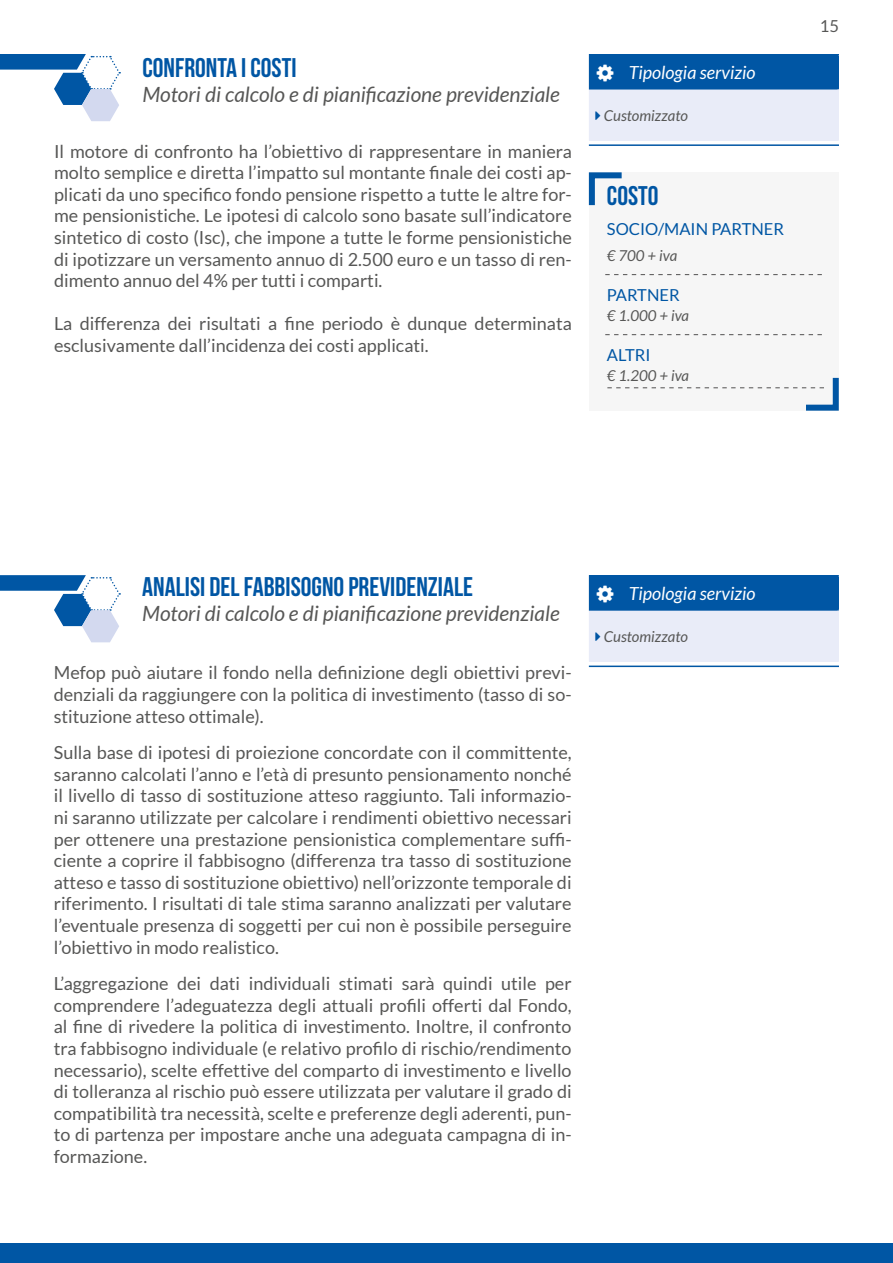
<style>
.page{position:relative;width:893px;height:1263px;background:#fff}
.page>*{position:absolute;margin:0;border:0;box-sizing:border-box;transform-origin:0 0}
.t1{font:27px "Bebas Neue";color:#0056a4}
.t2{font:italic 21px "Lato";color:#575756}
.t3{font:18px/21.6px "Lato";color:#575756;text-align:justify}
.t4{font:italic 18px "Lato";color:#fff}
.t5{font:16.5px "Lato";color:#0056a4}
.t6{font:16.5px "Lato";color:#575756}
.t7{font:italic 15px "Lato";color:#575756}
</style>
<div class="page">
<div style="left:0;top:1243px;width:893px;height:20px;background:#0056a4"></div>
<svg style="left:0;top:54px;width:120px;height:67px"></svg>
<div style="left:590px;top:55px;width:248px;height:34px;background:#0056a4"></div>
<div style="left:590px;top:89px;width:248px;height:52px;background:#e9ecf8"></div>
<hr style="left:589px;top:56px;width:1px;height:32px;background:#0056a4">
<hr style="left:589px;top:54px;width:250px;height:2px;background:#0056a4">
<hr style="left:837px;top:56px;width:2px;height:32px;background:#0056a4">
<hr style="left:589px;top:90px;width:1px;height:51px;background:#e9ecf8">
<hr style="left:589px;top:88px;width:250px;height:2px;background:#0056a4">
<hr style="left:837px;top:90px;width:2px;height:51px;background:#e9ecf8">
<hr style="left:589px;top:144px;width:250px;height:2px;background:#0056a4">
<div style="left:589px;top:172px;width:250px;height:238px;background:#f6f6f6"></div>
<svg style="left:588px;top:172px;width:34px;height:34px"></svg>
<svg style="left:605px;top:274px;width:217px;height:1px"></svg>
<svg style="left:605px;top:334px;width:217px;height:1px"></svg>
<svg style="left:607px;top:377px;width:232px;height:34px"></svg>
<div style="left:590px;top:576px;width:248px;height:34px;background:#0056a4"></div>
<div style="left:590px;top:610px;width:248px;height:52px;background:#e9ecf8"></div>
<hr style="left:589px;top:577px;width:1px;height:32px;background:#0056a4">
<hr style="left:589px;top:575px;width:250px;height:2px;background:#0056a4">
<hr style="left:837px;top:577px;width:2px;height:32px;background:#0056a4">
<hr style="left:589px;top:611px;width:1px;height:51px;background:#e9ecf8">
<hr style="left:589px;top:609px;width:250px;height:2px;background:#0056a4">
<hr style="left:837px;top:611px;width:2px;height:51px;background:#e9ecf8">
<hr style="left:589px;top:665px;width:250px;height:2px;background:#0056a4">
<svg style="left:0;top:575px;width:120px;height:67px"></svg>
<h1 class="t1" style="left:142px;top:53px;width:156px">CONFRONTA I COSTI</h1>
<p class="t2" style="left:142px;top:83px;width:419px">Motori di calcolo e di pianificazione previdenziale</p>
<p class="t3" style="left:54px;top:140px;width:519px">Il motore di confronto ha l’obiettivo di rappresentare in maniera molto semplice e diretta l’impatto sul montante finale dei costi ap&shy;plicati da uno specifico fondo pensione rispetto a tutte le altre for&shy;me pensionistiche. Le ipotesi di calcolo sono basate sull’indicatore sintetico di costo (Isc), che impone a tutte le forme pensionistiche di ipotizzare un versamento annuo di 2.500 euro e un tasso di ren&shy;dimento annuo del 4% per tutti i comparti.</p>
<p class="t3" style="left:54px;top:313px;width:519px">La differenza dei risultati a fine periodo è dunque determinata esclusivamente dall’incidenza dei costi applicati.</p>
<p class="t4" style="left:629px;top:63px;width:128px">Tipologia servizio</p>
<p class="t7" style="left:604px;top:107px;width:86px">Customizzato</p>
<h1 class="t1" style="left:607px;top:181px;width:53px">COSTO</h1>
<p class="t5" style="left:607px;top:220px;width:179px">SOCIO/MAIN PARTNER</p>
<p class="t7" style="left:607px;top:247px;width:72px">€ 700 + iva</p>
<p class="t5" style="left:607px;top:286px;width:74px">PARTNER</p>
<p class="t7" style="left:607px;top:307px;width:84px">€ 1.000 + iva</p>
<p class="t5" style="left:607px;top:346px;width:45px">ALTRI</p>
<p class="t7" style="left:607px;top:367px;width:84px">€ 1.200 + iva</p>
<p class="t6" style="left:820px;top:17px;width:21px">15</p>
<h1 class="t1" style="left:142px;top:572px;width:332px">ANALISI DEL FABBISOGNO PREVIDENZIALE</h1>
<p class="t2" style="left:142px;top:602px;width:419px">Motori di calcolo e di pianificazione previdenziale</p>
<p class="t3" style="left:54px;top:662px;width:519px">Mefop può aiutare il fondo nella definizione degli obiettivi previ&shy;denziali da raggiungere con la politica di investimento (tasso di so&shy;stituzione atteso ottimale).</p>
<p class="t3" style="left:54px;top:742px;width:519px">Sulla base di ipotesi di proiezione concordate con il committente, saranno calcolati l’anno e l’età di presunto pensionamento nonché il livello di tasso di sostituzione atteso raggiunto. Tali informazio&shy;ni saranno utilizzate per calcolare i rendimenti obiettivo necessari per ottenere una prestazione pensionistica complementare suffi&shy;ciente a coprire il fabbisogno (differenza tra tasso di sostituzione atteso e tasso di sostituzione obiettivo) nell’orizzonte temporale di riferimento. I risultati di tale stima saranno analizzati per valutare l’eventuale presenza di soggetti per cui non è possibile perseguire l’obiettivo in modo realistico.</p>
<p class="t3" style="left:54px;top:973px;width:519px">L’aggregazione dei dati individuali stimati sarà quindi utile per comprendere l’adeguatezza degli attuali profili offerti dal Fondo, al fine di rivedere la politica di investimento. Inoltre, il confronto tra fabbisogno individuale (e relativo profilo di rischio/rendimento necessario), scelte effettive del comparto di investimento e livello di tolleranza al rischio può essere utilizzata per valutare il grado di compatibilità tra necessità, scelte e preferenze degli aderenti, pun&shy;to di partenza per impostare anche una adeguata campagna di in&shy;formazione.</p>
<p class="t4" style="left:629px;top:584px;width:128px">Tipologia servizio</p>
<p class="t7" style="left:604px;top:628px;width:86px">Customizzato</p>
</div>
